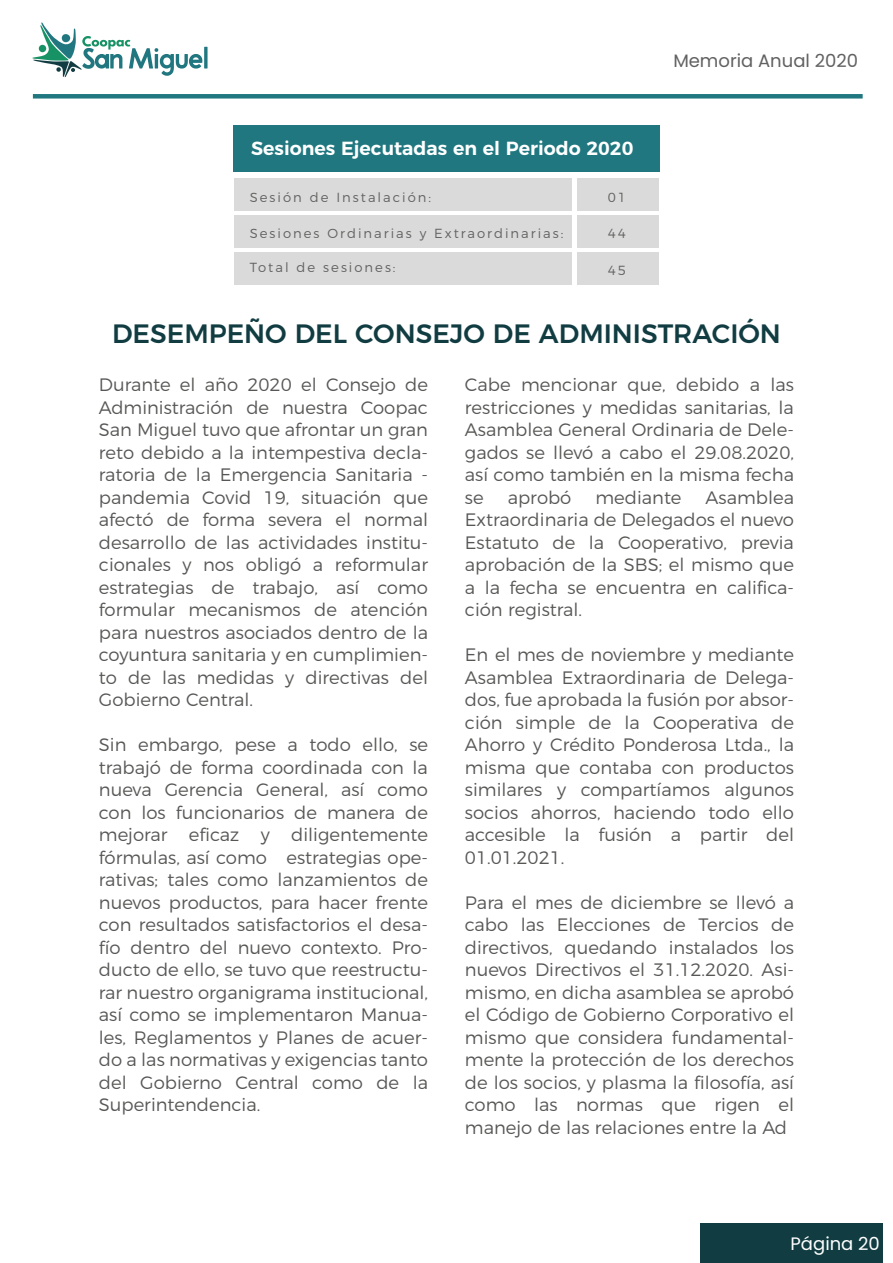
<style>
.page{position:relative;width:893px;height:1263px;background:#fff}
.page>*{position:absolute;margin:0;border:0;box-sizing:border-box;transform-origin:0 0}
.t1{font:500 26.55px "Montserrat";color:#113d42}
.t2{font:600 19.05px "Montserrat";color:#fff}
.t3{font:300 18px/22.5px "Montserrat";color:#575756;text-align:justify}
.t4{font:18px "Poppins";color:#616161}
.t5{font:18px "Poppins";color:#fff}
.t6{font:300 13.2px "Montserrat";letter-spacing:.15em;color:#616160}
</style>
<div class="page">
<svg style="left:32px;top:22px;width:176px;height:55px"></svg>
<div style="left:700px;top:1223px;width:183px;height:40px;background:#113d42"></div>
<div style="left:33px;top:94px;width:830px;height:5px;background:#20777f"></div>
<div style="left:233px;top:126px;width:427px;height:46px;background:#20777f"></div>
<div style="left:234px;top:179px;width:338px;height:32px;background:#dadada"></div>
<div style="left:234px;top:216px;width:338px;height:32px;background:#dadada"></div>
<div style="left:234px;top:253px;width:338px;height:32px;background:#dadada"></div>
<div style="left:577px;top:179px;width:82px;height:32px;background:#dadada"></div>
<div style="left:577px;top:216px;width:82px;height:32px;background:#dadada"></div>
<div style="left:577px;top:253px;width:82px;height:32px;background:#dadada"></div>
<p class="t2" style="left:251px;top:132px;width:384px">Sesiones Ejecutadas en el Periodo 2020</p>
<p class="t6" style="left:250px;top:187px;width:183px">Sesión de Instalación:</p>
<p class="t6" style="left:608px;top:187px;width:20px">01</p>
<p class="t6" style="left:608px;top:222px;width:20px">44</p>
<p class="t6" style="left:608px;top:260px;width:20px">45</p>
<p class="t6" style="left:250px;top:222px;width:315px">Sesiones Ordinarias y Extraordinarias:</p>
<p class="t6" style="left:250px;top:257px;width:147px">Total de sesiones:</p>
<p class="t4" style="left:673px;top:50px;width:186px">Memoria Anual 2020</p>
<h1 class="t1" style="left:112px;top:313px;width:670px">DESEMPEÑO DEL CONSEJO DE ADMINISTRACIÓN</h1>
<p class="t3" style="left:99px;top:372px;width:331px">Durante el año 2020 el Consejo de Administración de nuestra Coopac San Miguel tuvo que afrontar un gran reto debido a la intempestiva decla&shy;ratoria de la Emergencia Sanitaria - pandemia Covid 19, situación que afectó de forma severa el normal desarrollo de las actividades institu&shy;cionales y nos obligó a reformular estrategias de trabajo, así como formular mecanismos de atención para nuestros asociados dentro de la coyuntura sanitaria y en cumplimien&shy;to de las medidas y directivas del Gobierno Central.</p>
<p class="t3" style="left:99px;top:732px;width:331px">Sin embargo, pese a todo ello, se trabajó de forma coordinada con la nueva Gerencia General, así como con los funcionarios de manera de mejorar eficaz y diligentemente fórmulas, así como estrategias ope&shy;rativas; tales como lanzamientos de nuevos productos, para hacer frente con resultados satisfactorios el desa&shy;fío dentro del nuevo contexto. Pro&shy;ducto de ello, se tuvo que reestructu&shy;rar nuestro organigrama institucional, así como se implementaron Manua&shy;les, Reglamentos y Planes de acuer&shy;do a las normativas y exigencias tanto del Gobierno Central como de la Superintendencia.</p>
<p class="t3" style="left:465px;top:372px;width:331px">Cabe mencionar que, debido a las restricciones y medidas sanitarias, la Asamblea General Ordinaria de Dele&shy;gados se llevó a cabo el 29.08.2020, así como también en la misma fecha se</p>
<p class="t3" style="left:508px;top:484px;width:65px">aprobó</p>
<p class="t3" style="left:595px;top:484px;width:88px">mediante</p>
<p class="t3" style="left:465px;top:484px;width:331px;text-indent:241px">Asamblea Extraordinaria de Delegados el nuevo Estatuto de la Cooperativo, previa aprobación de la SBS; el mismo que a la fecha se encuentra en califica&shy;ción registral.</p>
<p class="t3" style="left:465px;top:642px;width:331px">En el mes de noviembre y mediante Asamblea Extraordinaria de Delega&shy;dos, fue aprobada la fusión por absor&shy;ción simple de la Cooperativa de Ahorro y Crédito Ponderosa Ltda., la misma que contaba con productos similares y compartíamos algunos socios ahorros, haciendo todo ello accesible la fusión a partir del 01.01.2021.</p>
<p class="t3" style="left:465px;top:889px;width:331px">Para el mes de diciembre se llevó a cabo las Elecciones de Tercios de directivos, quedando instalados los nuevos Directivos el 31.12.2020. Asi&shy;mismo, en dicha asamblea se aprobó el Código de Gobierno Corporativo el mismo que considera fundamental&shy;mente la protección de los derechos de los socios, y plasma la filosofía, así como las normas que rigen el manejo de las relaciones entre la Ad</p>
<p class="t5" style="left:790px;top:1233px;width:91px">Página 20</p>
</div>
